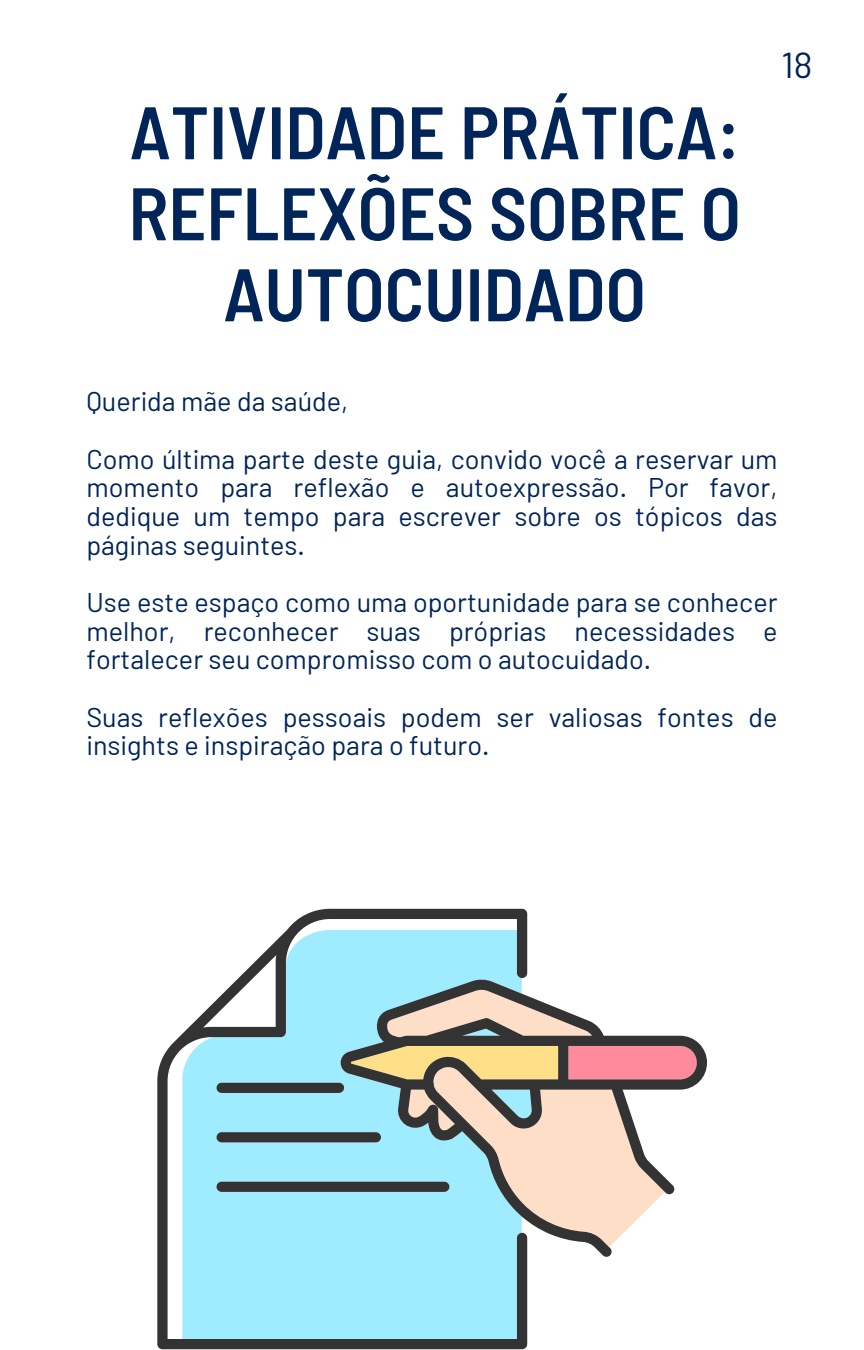
<style>
.page{position:relative;width:864px;height:1350px;background:#fff}
.page>*{position:absolute;margin:0;border:0;box-sizing:border-box;transform-origin:0 0}
.t1{font:600 semi-condensed 74.25px/81px "Barlow";color:#012559;text-align:center}
.t2{font:36px "Barlow";color:#012559}
.t3{font:27px/28.8px "Barlow";color:#012559;text-align:justify}
</style>
<div class="page">
<svg style="left:527px;top:995px;width:180px;height:262px"></svg>
<svg style="left:157px;top:909px;width:370px;height:440px;background:#a3d0d9"></svg>
<div style="left:216px;top:1083px;width:128px;height:10px;background:#333;border-radius:5px"></div>
<div style="left:216px;top:1132px;width:165px;height:10px;background:#333;border-radius:5px"></div>
<div style="left:216px;top:1182px;width:233px;height:10px;background:#333;border-radius:5px"></div>
<p class="t1" style="left:128px;top:89px;width:614px">ATIVIDADE PRÁTICA:<br>REFLEXÕES SOBRE O<br>AUTOCUIDADO</p>
<p class="t2" style="left:782px;top:42px;width:33px">18</p>
<h1 class="t3" style="left:86px;top:386px;width:263px">Querida mãe da saúde,</h1>
<p class="t3" style="left:86px;top:443px;width:693px">Como última parte deste guia, convido você a reservar um momento para reflexão e autoexpressão. Por favor, dedique um tempo para escrever sobre os tópicos das páginas seguintes.</p>
<p class="t3" style="left:86px;top:587px;width:693px">Use este espaço como uma oportunidade para se conhecer melhor, reconhecer suas próprias necessidades e fortalecer seu compromisso com o autocuidado.</p>
<p class="t3" style="left:86px;top:702px;width:693px">Suas reflexões pessoais podem ser valiosas fontes de insights e inspiração para o futuro.</p>
</div>
